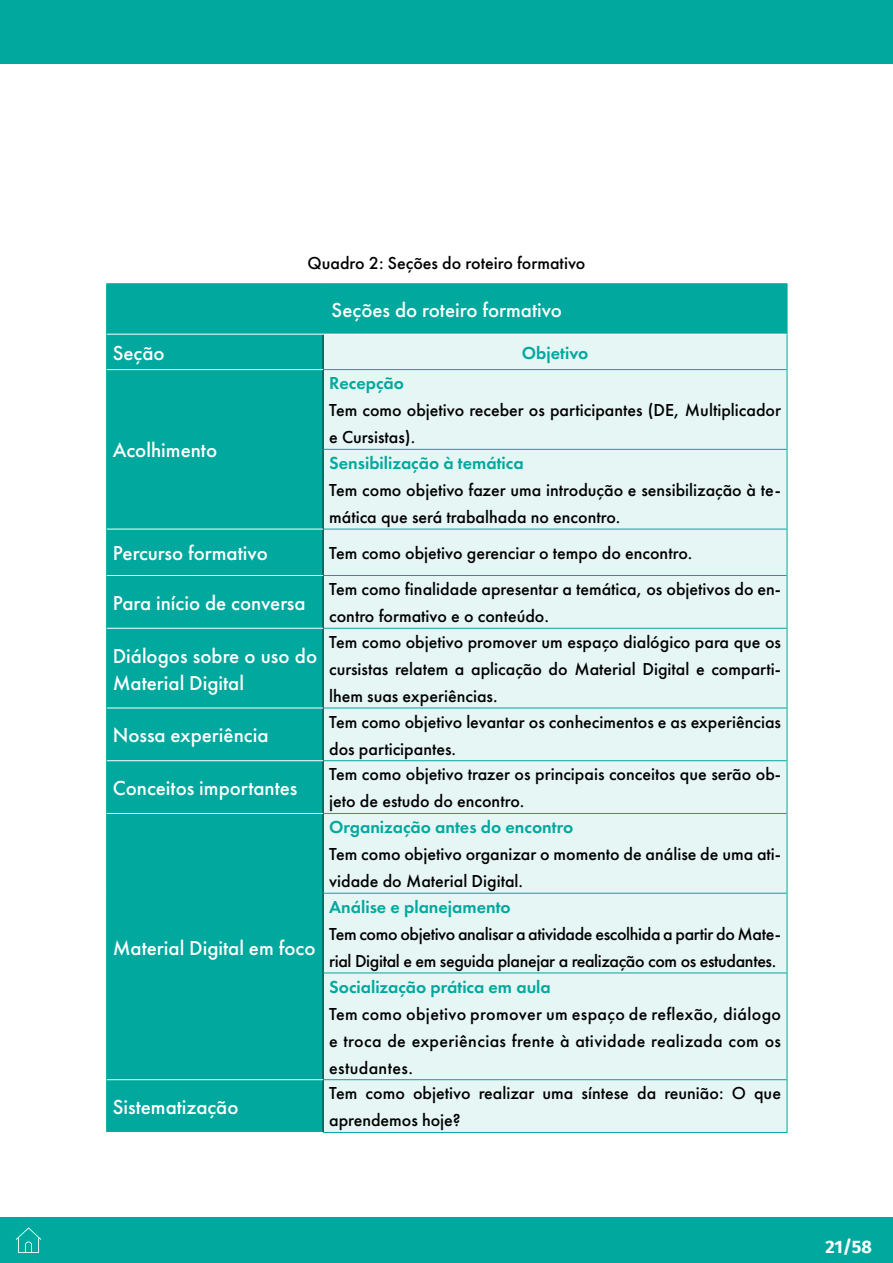
<style>
.page{position:relative;width:893px;height:1263px;background:#fff}
.page>*{position:absolute;margin:0;border:0;box-sizing:border-box;transform-origin:0 0}
.t1{font:500 21px/27px "Futura PT";color:#fff}
.t2{font:500 18px/27px "Futura PT";color:#000}
.t3{font:500 18px/27px "Futura PT";letter-spacing:-.02em;color:#000}
.t4{font:600 18px "Futura PT";color:#00a89e}
.t5{font:700 18px "Fira Sans";color:#fff}
</style>
<div class="page">
<div style="left:0;top:1217px;width:893px;height:46px;background:#00a89e"></div>
<svg style="left:16px;top:1227px;width:25px;height:26px"></svg>
<div style="left:0;top:0;width:893px;height:64px;background:#00a89e"></div>
<div style="left:107px;top:284px;width:680px;height:848px;background:#00a89e"></div>
<div style="left:324px;top:335px;width:463px;height:797px;background:#e6f6f5"></div>
<hr style="left:106px;top:283px;width:217px;height:1px;background:#00a89e">
<hr style="left:106px;top:284px;width:1px;height:50px;background:#00a89e">
<hr style="left:323px;top:283px;width:464px;height:1px;background:#00a89e">
<hr style="left:787px;top:284px;width:1px;height:50px;background:#00a89e">
<hr style="left:106px;top:334px;width:1px;height:36px;background:#00a89e">
<hr style="left:787px;top:334px;width:1px;height:36px;background:#00a89e">
<hr style="left:106px;top:370px;width:1px;height:79px;background:#00a89e">
<hr style="left:106px;top:449px;width:1px;height:80px;background:#00a89e">
<hr style="left:787px;top:370px;width:1px;height:79px;background:#00a89e">
<hr style="left:787px;top:449px;width:1px;height:80px;background:#00a89e">
<hr style="left:106px;top:529px;width:1px;height:46px;background:#00a89e">
<hr style="left:787px;top:529px;width:1px;height:46px;background:#00a89e">
<hr style="left:106px;top:575px;width:1px;height:53px;background:#00a89e">
<hr style="left:787px;top:575px;width:1px;height:53px;background:#00a89e">
<hr style="left:106px;top:628px;width:1px;height:80px;background:#00a89e">
<hr style="left:787px;top:628px;width:1px;height:80px;background:#00a89e">
<hr style="left:106px;top:708px;width:1px;height:53px;background:#00a89e">
<hr style="left:787px;top:708px;width:1px;height:53px;background:#00a89e">
<hr style="left:106px;top:761px;width:1px;height:52px;background:#00a89e">
<hr style="left:787px;top:761px;width:1px;height:52px;background:#00a89e">
<hr style="left:106px;top:813px;width:1px;height:80px;background:#00a89e">
<hr style="left:106px;top:893px;width:1px;height:80px;background:#00a89e">
<hr style="left:106px;top:973px;width:1px;height:107px;background:#00a89e">
<hr style="left:787px;top:813px;width:1px;height:80px;background:#00a89e">
<hr style="left:787px;top:893px;width:1px;height:80px;background:#00a89e">
<hr style="left:787px;top:973px;width:1px;height:107px;background:#00a89e">
<hr style="left:106px;top:1080px;width:1px;height:52px;background:#00a89e">
<hr style="left:787px;top:1080px;width:1px;height:52px;background:#00a89e">
<hr style="left:323px;top:334px;width:1px;height:36px;background:#000">
<hr style="left:323px;top:370px;width:1px;height:79px;background:#000">
<hr style="left:323px;top:449px;width:1px;height:80px;background:#000">
<hr style="left:323px;top:529px;width:1px;height:46px;background:#000">
<hr style="left:323px;top:575px;width:1px;height:53px;background:#000">
<hr style="left:323px;top:628px;width:1px;height:80px;background:#000">
<hr style="left:323px;top:708px;width:1px;height:53px;background:#000">
<hr style="left:323px;top:761px;width:1px;height:52px;background:#000">
<hr style="left:323px;top:813px;width:1px;height:80px;background:#000">
<hr style="left:323px;top:893px;width:1px;height:80px;background:#000">
<hr style="left:323px;top:973px;width:1px;height:107px;background:#000">
<hr style="left:323px;top:1080px;width:1px;height:52px;background:#000">
<hr style="left:323px;top:334px;width:464px;height:1px;background:#fff">
<hr style="left:107px;top:334px;width:216px;height:1px;background:#fff">
<hr style="left:107px;top:369px;width:216px;height:1px;background:#fff">
<hr style="left:107px;top:529px;width:216px;height:1px;background:#fff">
<hr style="left:107px;top:575px;width:216px;height:1px;background:#fff">
<hr style="left:107px;top:628px;width:216px;height:1px;background:#fff">
<hr style="left:107px;top:708px;width:216px;height:1px;background:#fff">
<hr style="left:107px;top:760px;width:216px;height:1px;background:#fff">
<hr style="left:107px;top:813px;width:216px;height:1px;background:#fff">
<hr style="left:107px;top:1079px;width:216px;height:1px;background:#fff">
<hr style="left:323px;top:369px;width:464px;height:1px;background:#00a89e">
<hr style="left:323px;top:449px;width:464px;height:1px;background:#00a89e">
<hr style="left:323px;top:529px;width:464px;height:1px;background:#00a89e">
<hr style="left:323px;top:575px;width:464px;height:1px;background:#00a89e">
<hr style="left:323px;top:628px;width:464px;height:1px;background:#00a89e">
<hr style="left:323px;top:708px;width:464px;height:1px;background:#00a89e">
<hr style="left:323px;top:760px;width:464px;height:1px;background:#00a89e">
<hr style="left:323px;top:813px;width:464px;height:1px;background:#00a89e">
<hr style="left:323px;top:893px;width:464px;height:1px;background:#00a89e">
<hr style="left:323px;top:973px;width:464px;height:1px;background:#00a89e">
<hr style="left:323px;top:1079px;width:464px;height:1px;background:#00a89e">
<hr style="left:323px;top:1132px;width:464px;height:1px;background:#00a89e">
<p class="t2" style="left:308px;top:249px;width:279px">Quadro 2: Seções do roteiro formativo</p>
<p class="t1" style="left:332px;top:296px;width:232px">Seções do roteiro formativo</p>
<p class="t1" style="left:113px;top:339px;width:54px">Seção</p>
<p class="t4" style="left:522px;top:341px;width:68px">Objetivo</p>
<p class="t1" style="left:113px;top:437px;width:106px">Acolhimento</p>
<p class="t4" style="left:329px;top:372px;width:76px">Recepção</p>
<p class="t2" style="left:329px;top:397px;width:453px">Tem como objetivo receber os participantes (DE, Multiplicador e Cursistas).</p>
<p class="t4" style="left:329px;top:452px;width:196px">Sensibilização à temática</p>
<p class="t2" style="left:329px;top:477px;width:453px">Tem como objetivo fazer uma introdução e sensibilização à te&shy;mática que será trabalhada no encontro.</p>
<p class="t1" style="left:113px;top:540px;width:157px">Percurso formativo</p>
<p class="t2" style="left:329px;top:540px;width:365px">Tem como objetivo gerenciar o tempo do encontro.</p>
<p class="t1" style="left:113px;top:589px;width:194px">Para início de conversa</p>
<p class="t2" style="left:329px;top:576px;width:453px">Tem como finalidade apresentar a temática, os objetivos do en&shy;contro formativo e o conteúdo.</p>
<p class="t1" style="left:113px;top:642px;width:206px">Diálogos sobre o uso do<br>Material Digital</p>
<p class="t1" style="left:113px;top:722px;width:157px">Nossa experiência</p>
<p class="t1" style="left:113px;top:775px;width:186px">Conceitos importantes</p>
<p class="t1" style="left:113px;top:934px;width:204px">Material Digital em foco</p>
<p class="t1" style="left:113px;top:1093px;width:127px">Sistematização</p>
<p class="t2" style="left:329px;top:628px;width:453px;text-align:justify">Tem como objetivo promover um espaço dialógico para que os cursistas relatem a aplicação do Material Digital e comparti&shy;lhem suas experiências.</p>
<p class="t2" style="left:329px;top:708px;width:453px">Tem como objetivo levantar os conhecimentos e as experiências dos participantes.</p>
<p class="t2" style="left:329px;top:761px;width:453px">Tem como objetivo trazer os principais conceitos que serão ob&shy;jeto de estudo do encontro.</p>
<p class="t4" style="left:329px;top:816px;width:246px">Organização antes do encontro</p>
<p class="t2" style="left:329px;top:841px;width:453px">Tem como objetivo organizar o momento de análise de uma ati&shy;vidade do Material Digital.</p>
<p class="t4" style="left:329px;top:896px;width:183px">Análise e planejamento</p>
<p class="t3" style="left:329px;top:920px;width:453px">Tem como objetivo analisar a atividade escolhida a partir do Mate&shy;rial Digital e em seguida planejar a realização com os estudantes.</p>
<p class="t4" style="left:329px;top:975px;width:223px">Socialização prática em aula</p>
<p class="t2" style="left:329px;top:1000px;width:453px;text-align:justify">Tem como objetivo promover um espaço de reflexão, diálogo e troca de experiências frente à atividade realizada com os estudantes.</p>
<p class="t2" style="left:329px;top:1080px;width:453px">Tem como objetivo realizar uma síntese da reunião: O que aprendemos hoje?</p>
<p class="t5" style="left:825px;top:1231px;width:48px">21/58</p>
</div>
